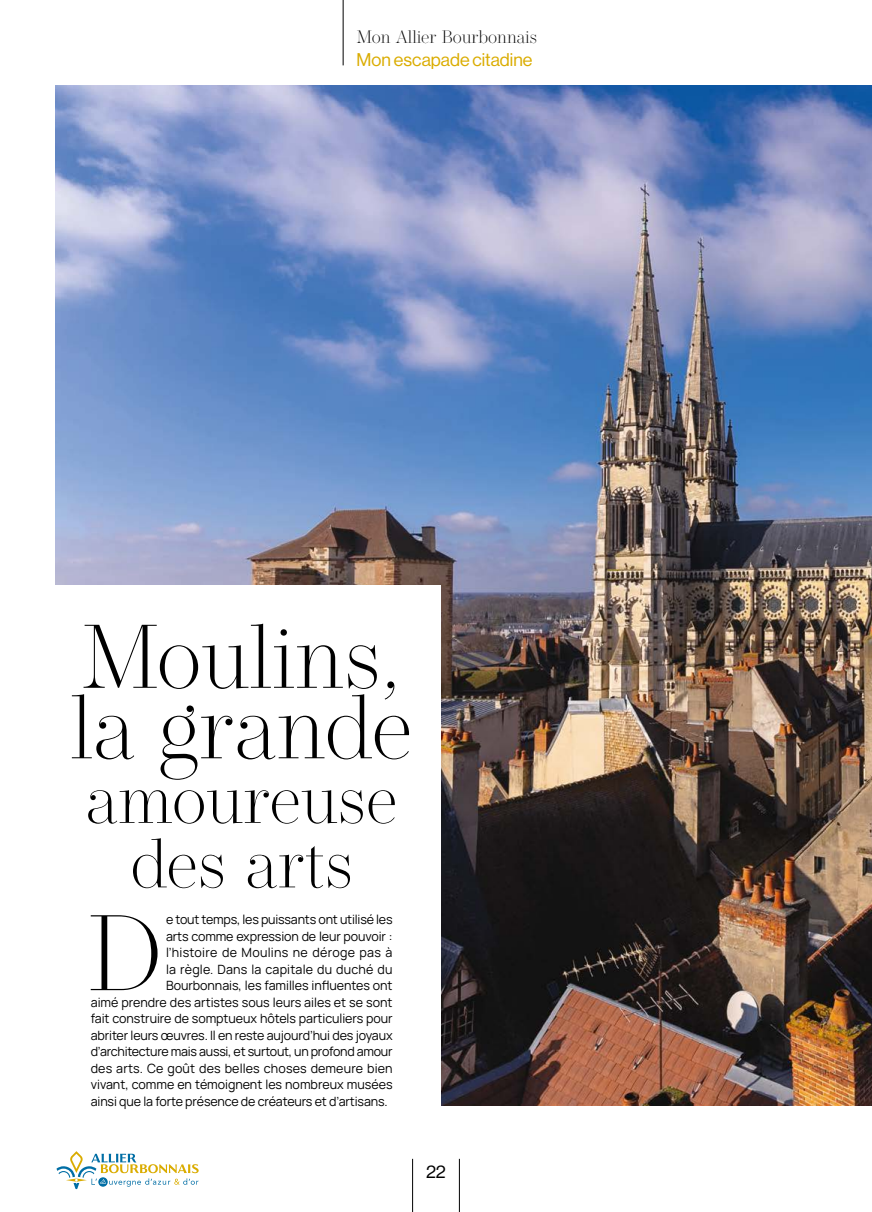
<style>
.page{position:relative;width:872px;height:1212px;background:#fff}
.page>*{position:absolute;margin:0;border:0;box-sizing:border-box;transform-origin:0 0}
.t1{font:200 107.1px "Operetta 18";color:#000}
.t2{font:200 90px/70.5px "Operetta 18";color:#000}
.t3{font:200 69px/64.5px "Operetta 18";color:#000;text-align:center}
.t4{font:200 18px "Operetta 18";color:#000}
.t5{font:18px "N Haas Grotesk DS Pro 55 Rg";color:#daac00}
.t6{font:18px "N Haas Grotesk DS Pro 55 Rg";color:#000}
.t7{font:12.75px "Manrope";letter-spacing:-.005em;color:#000}
.t8{font:12.75px "Manrope";letter-spacing:.015em;color:#000}
.t9{font:12.75px "Manrope";letter-spacing:.02em;color:#000}
</style>
<div class="page">
<svg style="left:56px;top:1151px;width:143px;height:38px"></svg>
<hr style="left:412px;top:1159px;width:1px;height:53px;background:#000">
<hr style="left:459px;top:1159px;width:1px;height:53px;background:#000">
<hr style="left:343px;top:0;width:1px;height:65px;background:#000">
<img style="left:55px;top:85px;width:817px;height:1021px">
<div style="left:24px;top:585px;width:417px;height:531px;background:#fff"></div>
<h3 class="t4" style="left:356px;top:22px;width:182px">Mon Allier Bourbonnais</h3>
<h3 class="t5" style="left:356px;top:49px;width:177px">Mon escapade citadine</h3>
<h2 class="t2" style="left:71px;top:621px;width:344px">Moulins, la grande</h2>
<h3 class="t3" style="left:86px;top:766px;width:313px">amoureuse des arts</h3>
<h1 class="t1" style="left:86px;top:862px;width:79px">D</h1>
<p class="t7" style="left:166px;top:910px;width:228px">e tout temps, les puissants ont utilisé les</p>
<p class="t7" style="left:166px;top:927px;width:228px">arts comme expression de leur pouvoir :</p>
<p class="t9" style="left:166px;top:943px;width:228px">l’histoire de Moulins ne déroge pas à</p>
<p class="t8" style="left:166px;top:960px;width:228px">la règle. Dans la capitale du duché du</p>
<p class="t7" style="left:166px;top:976px;width:228px">Bourbonnais, les familles influentes ont</p>
<p class="t7" style="left:91px;top:993px;width:303px">aimé prendre des artistes sous leurs ailes et se sont</p>
<p class="t7" style="left:91px;top:1009px;width:303px">fait construire de somptueux hôtels particuliers pour</p>
<p class="t7" style="left:91px;top:1026px;width:303px">abriter leurs œuvres. Il en reste aujourd’hui des joyaux</p>
<p class="t7" style="left:91px;top:1042px;width:303px">d’architecture mais aussi, et surtout, un profond amour</p>
<p class="t8" style="left:91px;top:1059px;width:303px">des arts. Ce goût des belles choses demeure bien</p>
<p class="t7" style="left:91px;top:1075px;width:303px">vivant, comme en témoignent les nombreux musées</p>
<p class="t7" style="left:91px;top:1092px;width:298px">ainsi que la forte présence de créateurs et d’artisans.</p>
<h3 class="t6" style="left:426px;top:1161px;width:21px">22</h3>
</div>
